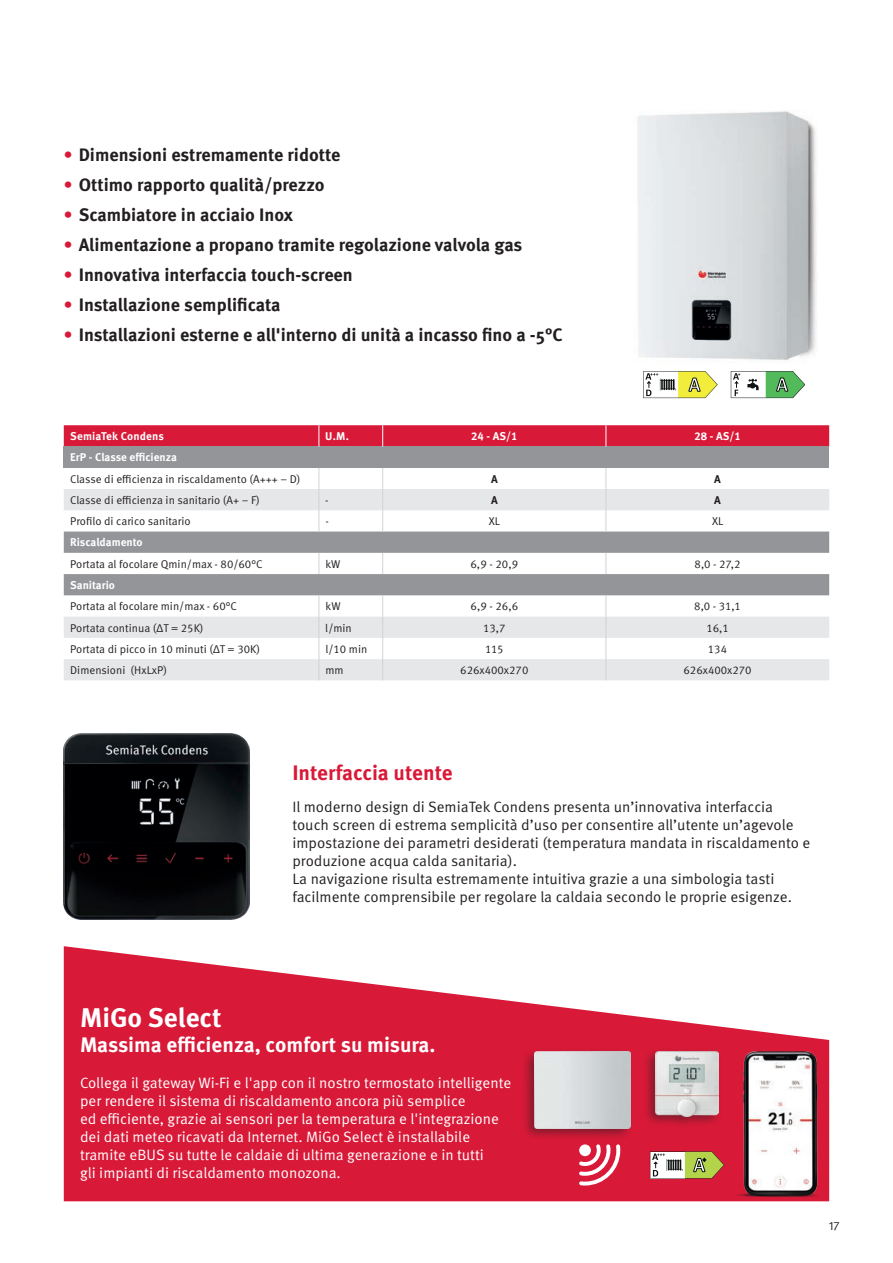
<style>
.page{position:relative;width:893px;height:1263px;background:#fff}
.page>*{position:absolute;margin:0;border:0;box-sizing:border-box;transform-origin:0 0}
.t1{font:700 27px "Meta Pro";color:#fff}
.t2{font:700 21px "Meta Pro";letter-spacing:-.005em;color:#fff}
.t3{font:700 21px "Meta Pro";color:#d91938}
.t4{font:700 18px "Meta Pro";color:#231f20}
.t5{font:15px/18px "Meta Pro Norm";color:#231f20}
.t6{font:15px/18px "Meta Pro Norm";color:#fff}
.t7{font:12px "Meta Pro Norm";color:#231f20}
.t8{font:11.25px "Meta Pro Norm";color:#231f20}
.t9{font:700 11.25px "Meta Pro";color:#fff}
.t10{font:700 11.25px "Meta Pro";color:#231f20}
.s1{color:#d91938}
</style>
<div class="page">
<img style="left:64px;top:733px;width:186px;height:186px">
<img style="left:637px;top:110px;width:180px;height:270px">
<div style="left:64px;top:446px;width:765px;height:22px;background:#939598"></div>
<svg style="left:64px;top:489px;width:765px;height:191px;fill:#e9eaec"></svg>
<svg style="left:64px;top:531px;width:765px;height:64px;fill:#939598"></svg>
<svg style="left:319px;top:468px;width:1px;height:63px"></svg>
<svg style="left:382px;top:468px;width:1px;height:63px"></svg>
<svg style="left:606px;top:468px;width:1px;height:63px"></svg>
<svg style="left:319px;top:553px;width:1px;height:21px"></svg>
<svg style="left:382px;top:553px;width:1px;height:21px"></svg>
<svg style="left:606px;top:553px;width:1px;height:21px"></svg>
<svg style="left:319px;top:595px;width:1px;height:85px"></svg>
<svg style="left:382px;top:595px;width:1px;height:85px"></svg>
<svg style="left:606px;top:595px;width:1px;height:85px"></svg>
<div style="left:64px;top:425px;width:765px;height:21px;background:#d91938"></div>
<svg style="left:64px;top:946px;width:765px;height:255px;fill:#d91938"></svg>
<div style="left:522px;top:1047px;width:112px;height:94px;background:#231f20;opacity:.5"></div>
<img style="left:534px;top:1052px;width:96px;height:76px">
<div style="left:643px;top:1047px;width:80px;height:82px;background:#231f20;opacity:.5"></div>
<img style="left:656px;top:1051px;width:63px;height:65px">
<img style="left:729px;top:1051px;width:89px;height:146px">
<svg style="left:579px;top:1144px;width:41px;height:41px"></svg>
<svg style="left:650px;top:1151px;width:74px;height:27px"></svg>
<svg style="left:731px;top:371px;width:74px;height:27px"></svg>
<svg style="left:643px;top:371px;width:75px;height:27px"></svg>
<p class="t4" style="left:64px;top:141px;width:278px"><span class="s1">•</span> Dimensioni estremamente ridotte</p>
<p class="t4" style="left:64px;top:171px;width:262px"><span class="s1">•</span> Ottimo rapporto qualità/prezzo</p>
<p class="t4" style="left:64px;top:201px;width:231px"><span class="s1">•</span> Scambiatore in acciaio Inox</p>
<p class="t4" style="left:64px;top:231px;width:460px"><span class="s1">•</span> Alimentazione a propano tramite regolazione valvola gas</p>
<p class="t4" style="left:64px;top:261px;width:291px"><span class="s1">•</span> Innovativa interfaccia touch-screen</p>
<p class="t4" style="left:64px;top:291px;width:218px"><span class="s1">•</span> Installazione semplificata</p>
<p class="t4" style="left:64px;top:321px;width:501px"><span class="s1">•</span> Installazioni esterne e all'interno di unità a incasso fino a -5°C</p>
<p class="t9" style="left:70px;top:427px;width:96px">SemiaTek Condens</p>
<p class="t9" style="left:325px;top:427px;width:25px">U.M.</p>
<p class="t9" style="left:471px;top:427px;width:48px">24 - AS/1</p>
<p class="t9" style="left:694px;top:427px;width:48px">28 - AS/1</p>
<p class="t9" style="left:70px;top:449px;width:108px">ErP - Classe efficienza</p>
<p class="t8" style="left:70px;top:470px;width:232px">Classe di efficienza in riscaldamento (A+++ − D)</p>
<p class="t10" style="left:491px;top:470px;width:8px">A</p>
<p class="t10" style="left:714px;top:470px;width:8px">A</p>
<p class="t8" style="left:70px;top:491px;width:191px">Classe di efficienza in sanitario (A+ − F)</p>
<p class="t8" style="left:325px;top:491px;width:5px">-</p>
<p class="t10" style="left:491px;top:491px;width:8px">A</p>
<p class="t10" style="left:714px;top:491px;width:8px">A</p>
<p class="t8" style="left:70px;top:513px;width:122px">Profilo di carico sanitario</p>
<p class="t8" style="left:325px;top:513px;width:5px">-</p>
<p class="t8" style="left:489px;top:513px;width:13px">XL</p>
<p class="t8" style="left:712px;top:513px;width:13px">XL</p>
<p class="t9" style="left:70px;top:534px;width:74px">Riscaldamento</p>
<p class="t8" style="left:70px;top:555px;width:194px">Portata al focolare Qmin/max - 80/60°C</p>
<p class="t8" style="left:325px;top:555px;width:17px">kW</p>
<p class="t8" style="left:470px;top:555px;width:49px">6,9 - 20,9</p>
<p class="t8" style="left:694px;top:555px;width:48px">8,0 - 27,2</p>
<p class="t9" style="left:70px;top:576px;width:46px">Sanitario</p>
<p class="t8" style="left:70px;top:598px;width:168px">Portata al focolare min/max - 60°C</p>
<p class="t8" style="left:325px;top:598px;width:17px">kW</p>
<p class="t8" style="left:471px;top:598px;width:49px">6,9 - 26,6</p>
<p class="t8" style="left:694px;top:598px;width:48px">8,0 - 31,1</p>
<p class="t8" style="left:70px;top:619px;width:135px">Portata continua (∆T = 25K)</p>
<p class="t8" style="left:325px;top:619px;width:28px">l/min</p>
<p class="t8" style="left:483px;top:619px;width:24px">13,7</p>
<p class="t8" style="left:706px;top:619px;width:24px">16,1</p>
<p class="t8" style="left:70px;top:640px;width:191px">Portata di picco in 10 minuti (∆T = 30K)</p>
<p class="t8" style="left:325px;top:640px;width:43px">l/10 min</p>
<p class="t8" style="left:485px;top:640px;width:20px">115</p>
<p class="t8" style="left:708px;top:640px;width:21px">134</p>
<p class="t8" style="left:70px;top:662px;width:98px">Dimensioni (HxLxP)</p>
<p class="t8" style="left:325px;top:662px;width:20px">mm</p>
<p class="t8" style="left:460px;top:662px;width:70px">626x400x270</p>
<p class="t8" style="left:683px;top:662px;width:70px">626x400x270</p>
<h2 class="t3" style="left:292px;top:756px;width:162px">Interfaccia utente</h2>
<p class="t5" style="left:292px;top:796px;width:519px">Il moderno design di SemiaTek Condens presenta un’innovativa interfaccia touch screen di estrema semplicità d’uso per consentire all’utente un’agevole impostazione dei parametri desiderati (temperatura mandata in riscaldamento e produzione acqua calda sanitaria).<br>La navigazione risulta estremamente intuitiva grazie a una simbologia tasti facilmente comprensibile per regolare la caldaia secondo le proprie esigenze.</p>
<h1 class="t1" style="left:80px;top:997px;width:143px">MiGo Select</h1>
<h2 class="t2" style="left:80px;top:1029px;width:357px">Massima efficienza, comfort su misura.</h2>
<p class="t6" style="left:80px;top:1073px;width:433px">Collega il gateway Wi-Fi e l'app con il nostro termostato intelligente per rendere il sistema di riscaldamento ancora più semplice<br>ed efficiente, grazie ai sensori per la temperatura e l'integrazione dei dati meteo ricavati da Internet. MiGo Select è installabile tramite eBUS su tutte le caldaie di ultima generazione e in tutti<br>gli impianti di riscaldamento monozona.</p>
<p class="t7" style="left:829px;top:1216px;width:13px">17</p>
</div>
